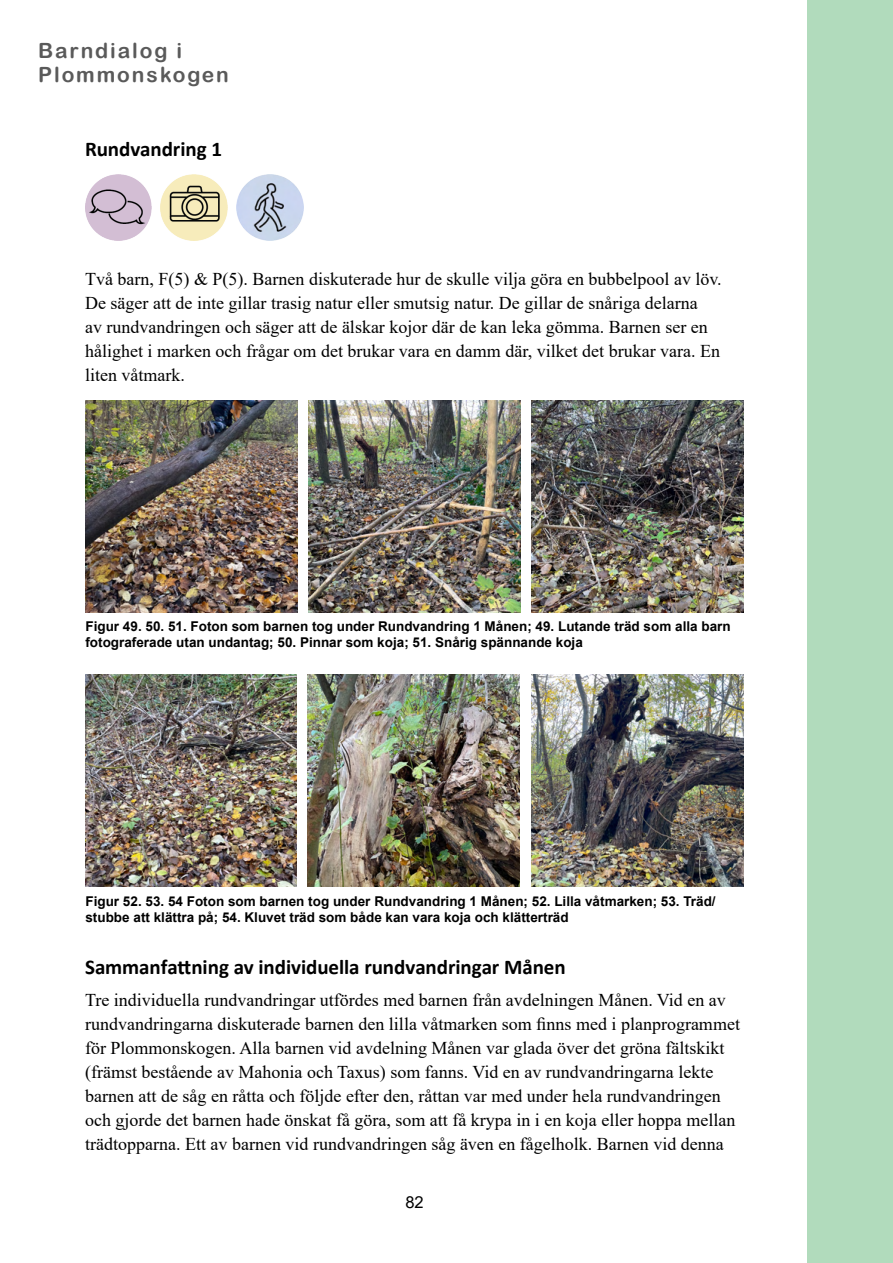
<style>
.page{position:relative;width:893px;height:1263px;background:#fff}
.page>*{position:absolute;margin:0;border:0;box-sizing:border-box;transform-origin:0 0}
.Rubrik_4{font:700 21px "Calibri";letter-spacing:-.005em;color:#000}
.Brödtext_EXJobb{font:21px/24px "Arial Rounded MT Bold";letter-spacing:.09em;color:#5a5a5a}
.Brödtext_EXJobb-2{font:18px/24px "Times New Roman";color:#000}
.t1{font:16.5px "Arial";color:#000}
.Bildtext{font:700 13.5px/16.2px "Arial";color:#000}
</style>
<div class="page">
<div style="left:808px;top:0;width:85px;height:1263px;background:#b1dbbc"></div>
<img style="left:85px;top:174px;width:67px;height:67px">
<img style="left:161px;top:174px;width:66px;height:67px">
<img style="left:237px;top:174px;width:66px;height:67px">
<img style="left:85px;top:400px;width:212px;height:212px">
<img style="left:308px;top:400px;width:212px;height:212px">
<img style="left:532px;top:400px;width:212px;height:212px">
<img style="left:85px;top:675px;width:212px;height:211px">
<img style="left:308px;top:675px;width:212px;height:211px">
<img style="left:531px;top:675px;width:212px;height:211px">
<p class="Brödtext_EXJobb" style="left:38px;top:38px;width:192px">Barndialog i<br>Plommonskogen</p>
<p class="Rubrik_4" style="left:85px;top:134px;width:139px">Rundvandring 1</p>
<p class="Brödtext_EXJobb-2" style="left:85px;top:266px;width:638px">Två barn, F(5) &amp; P(5). Barnen diskuterade hur de skulle vilja göra en bubbelpool av löv.<br>De säger att de inte gillar trasig natur eller smutsig natur. De gillar de snåriga delarna<br>av rundvandringen och säger att de älskar kojor där de kan leka gömma. Barnen ser en hålighet i marken och frågar om det brukar vara en damm där, vilket det brukar vara. En liten våtmark.</p>
<p class="Bildtext" style="left:85px;top:618px;width:647px">Figur 49. 50. 51. Foton som barnen tog under Rundvandring 1 Månen; 49. Lutande träd som alla barn fotograferade utan undantag; 50. Pinnar som koja; 51. Snårig spännande koja</p>
<p class="Bildtext" style="left:85px;top:893px;width:632px">Figur 52. 53. 54 Foton som barnen tog under Rundvandring 1 Månen; 52. Lilla våtmarken; 53. Träd/ stubbe att klättra på; 54. Kluvet träd som både kan vara koja och klätterträd</p>
<p class="Rubrik_4" style="left:85px;top:952px;width:482px">Sammanfattning av individuella rundvandringar Månen</p>
<p class="Brödtext_EXJobb-2" style="left:85px;top:987px;width:656px">Tre individuella rundvandringar utfördes med barnen från avdelningen Månen. Vid en av rundvandringarna diskuterade barnen den lilla våtmarken som finns med i planprogrammet för Plommonskogen. Alla barnen vid avdelning Månen var glada över det gröna fältskikt (främst bestående av Mahonia och Taxus) som fanns. Vid en av rundvandringarna lekte barnen att de såg en råtta och följde efter den, råttan var med under hela rundvandringen och gjorde det barnen hade önskat få göra, som att få krypa in i en koja eller hoppa mellan trädtopparna. Ett av barnen vid rundvandringen såg även en fågelholk. Barnen vid denna</p>
<p class="t1" style="left:405px;top:1190px;width:20px">82</p>
</div>
